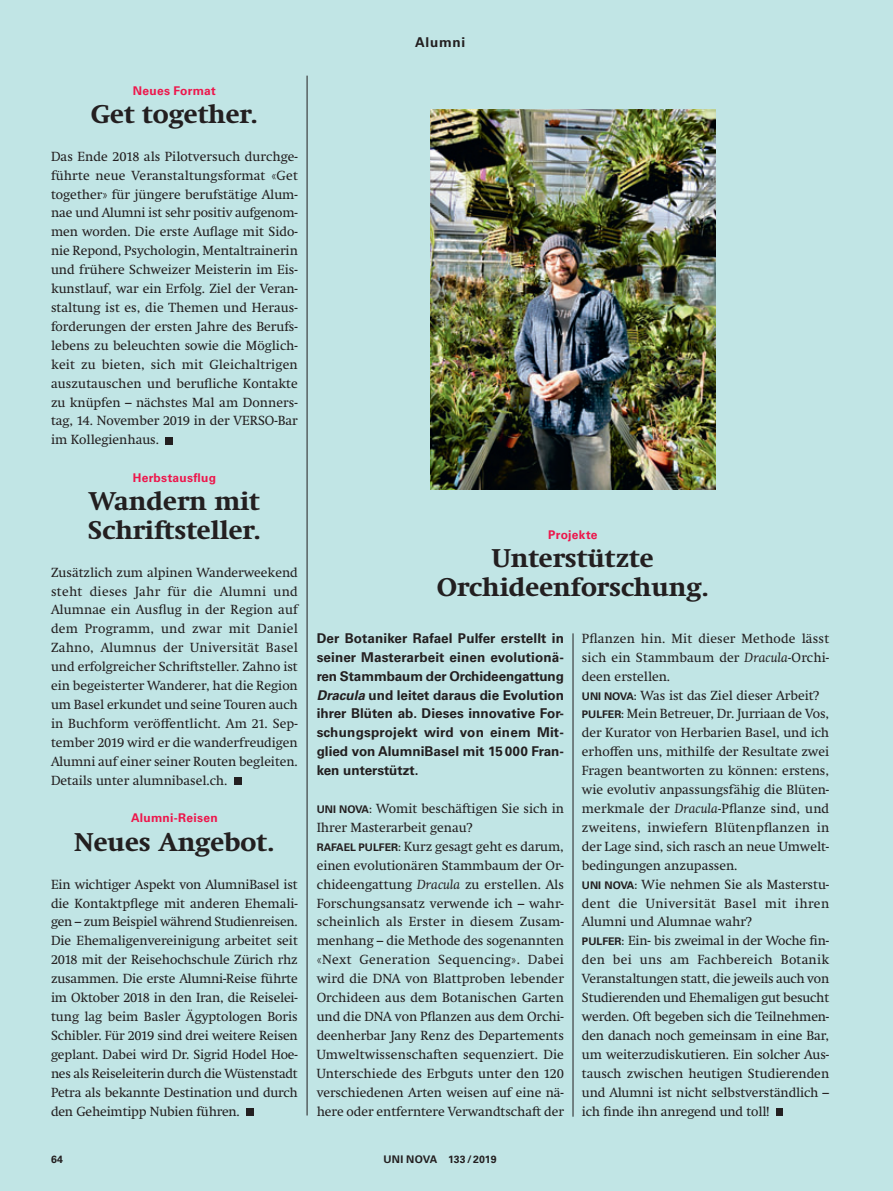
<style>
.page{position:relative;width:893px;height:1191px;background:#c1e5e5}
.page>*{position:absolute;margin:0;border:0;box-sizing:border-box;transform-origin:0 0}
.t1{font:700 26.25px/28.3px "Swift Neue LT Pro";color:#231f20;text-align:center}
.t2{font:13.5px/18.9px "Swift Neue LT Pro";color:#231f20;text-align:justify}
.t3{font:700 13.5px/18.9px "Univers LT Std";color:#231f20;text-align:justify}
.t4{font:700 12px "Univers LT Std";letter-spacing:.025em;color:#ed164b}
.t5{font:700 10.5px "Univers LT Std";letter-spacing:.02em;color:#231f20}
.s1{font-style:italic}
.s2{font-family:"Univers LT Std";font-weight:700;font-size:10.5px}
</style>
<div class="page">
<img style="left:431px;top:109px;width:285px;height:380px">
<div style="left:776px;top:1108px;width:7px;height:7px;background:#231f20"></div>
<hr style="left:307px;top:76px;width:1px;height:1039px;background:#231f20">
<hr style="left:573px;top:633px;width:1px;height:483px;background:#231f20">
<div style="left:166px;top:437px;width:7px;height:7px;background:#231f20"></div>
<div style="left:234px;top:777px;width:7px;height:7px;background:#231f20"></div>
<div style="left:246px;top:1108px;width:7px;height:7px;background:#231f20"></div>
<p class="t4" style="left:133px;top:86px;width:84px">Neues Format</p>
<h1 class="t1" style="left:91px;top:102px;width:169px">Get together.</h1>
<p class="t2" style="left:51px;top:148px;width:248px">Das Ende 2018 als Pilotversuch durchge&shy;führte neue Veranstaltungsformat «Get together» für jüngere berufstätige Alum&shy;nae und Alumni ist sehr positiv aufgenom&shy;men worden. Die erste Auflage mit Sido&shy;nie Repond, Psychologin, Mentaltrainerin und frühere Schweizer Meisterin im Eis&shy;kunstlauf, war ein Erfolg. Ziel der Veran&shy;staltung ist es, die Themen und Heraus&shy;forderungen der ersten Jahre des Berufs&shy;lebens zu beleuchten sowie die Möglich&shy;keit zu bieten, sich mit Gleichaltrigen auszutauschen und berufliche Kontakte zu knüpfen – nächstes Mal am Donners&shy;tag, 14. November 2019 in der VERSO-Bar im Kollegienhaus.</p>
<p class="t4" style="left:133px;top:473px;width:85px">Herbstausflug</p>
<h1 class="t1" style="left:88px;top:489px;width:175px;text-align:left">Wandern mit<br>Schriftsteller.</h1>
<p class="t2" style="left:51px;top:564px;width:248px">Zusätzlich zum alpinen Wanderweekend steht dieses Jahr für die Alumni und Alumnae ein Ausflug in der Region auf dem Programm, und zwar mit Daniel Zahno, Alumnus der Universität Basel und erfolgreicher Schriftsteller. Zahno ist ein begeisterter Wanderer, hat die Region um Basel erkundet und seine Touren auch in Buchform veröffentlicht. Am 21. Sep&shy;tember 2019 wird er die wanderfreudigen Alumni auf einer seiner Routen begleiten.<br>Details unter alumnibasel.ch.</p>
<p class="t4" style="left:131px;top:813px;width:88px">Alumni-Reisen</p>
<h1 class="t1" style="left:74px;top:830px;width:202px">Neues Angebot.</h1>
<p class="t2" style="left:51px;top:875px;width:248px">Ein wichtiger Aspekt von AlumniBasel ist die Kontaktpflege mit anderen Ehemali&shy;gen – zum Beispiel während Studienreisen.<br>Die Ehemaligenvereinigung arbeitet seit 2018 mit der Reisehochschule Zürich rhz zusammen. Die erste Alumni-Reise führte im Oktober 2018 in den Iran, die Reiselei&shy;tung lag beim Basler Ägyptologen Boris Schibler. Für 2019 sind drei weitere Reisen geplant. Dabei wird Dr. Sigrid Hodel Hoe&shy;nes als Reiseleiterin durch die Wüstenstadt Petra als bekannte Destination und durch den Geheimtipp Nubien führen.</p>
<p class="t3" style="left:415px;top:34px;width:52px">Alumni</p>
<p class="t4" style="left:548px;top:530px;width:51px">Projekte</p>
<h1 class="t1" style="left:437px;top:546px;width:274px">Unterstützte<br>Orchideenforschung.</h1>
<p class="t3" style="left:317px;top:629px;width:249px">Der Botaniker Rafael Pulfer erstellt in seiner Masterarbeit einen evolutionä&shy;ren Stammbaum der Orchideengattung <span class="s1">Dracula</span> und leitet daraus die Evolution ihrer Blüten ab. Dieses innovative For&shy;schungsprojekt wird von einem Mit&shy;glied von AlumniBasel mit 15 000 Fran&shy;ken unterstützt.</p>
<p class="t2" style="left:317px;top:800px;width:249px;text-align:left"><span class="s2">UNI NOVA:</span> Womit beschäftigen Sie sich in Ihrer Masterarbeit genau?<br><span class="s2">RAFAEL PULFER:</span> Kurz gesagt geht es darum, einen evolutionären Stammbaum der Or&shy;chideengattung <span class="s1">Dracula</span> zu erstellen. Als Forschungsansatz verwende ich – wahr&shy;scheinlich als Erster in diesem Zusam&shy;menhang – die Methode des sogenannten «Next Generation Sequencing». Dabei wird die DNA von Blattproben lebender Orchideen aus dem Botanischen Garten und die DNA von Pflanzen aus dem Orchi&shy;deenherbar Jany Renz des Departements Umweltwissenschaften sequenziert. Die Unterschiede des Erbguts unter den 120 verschiedenen Arten weisen auf eine nä&shy;here oder entferntere Verwandtschaft der</p>
<p class="t2" style="left:582px;top:630px;width:249px;text-align:left">Pflanzen hin. Mit dieser Methode lässt sich ein Stammbaum der <span class="s1">Dracula-</span>Orchi&shy;deen erstellen.<br><span class="s2">UNI NOVA:</span> Was ist das Ziel dieser Arbeit?<br><span class="s2">PULFER:</span> Mein Betreuer, Dr. Jurriaan de Vos, der Kurator von Herbarien Basel, und ich erhoffen uns, mithilfe der Resultate zwei Fragen beantworten zu können: erstens, wie evolutiv anpassungsfähig die Blüten&shy;merkmale der <span class="s1">Dracula-</span>Pflanze sind, und zweitens, inwiefern Blütenpflanzen in der Lage sind, sich rasch an neue Umwelt&shy;bedingungen anzupassen.<br><span class="s2">UNI NOVA:</span> Wie nehmen Sie als Masterstu&shy;dent die Universität Basel mit ihren Alumni und Alumnae wahr?<br><span class="s2">PULFER:</span> Ein- bis zweimal in der Woche fin&shy;den bei uns am Fachbereich Botanik Veran staltungen statt, die jeweils auch von Stu dierenden und Ehemaligen gut besucht werden. Oft begeben sich die Teilnehmen&shy;den danach noch gemeinsam in eine Bar, um weiterzudiskutieren. Ein solcher Aus&shy;tausch zwischen heutigen Studierenden und Alumni ist nicht selbstverständlich – ich finde ihn anregend und toll!</p>
<p class="t5" style="left:51px;top:1154px;width:14px">64</p>
<p class="t5" style="left:384px;top:1154px;width:115px">UNI NOVA 133 / 2019</p>
</div>
